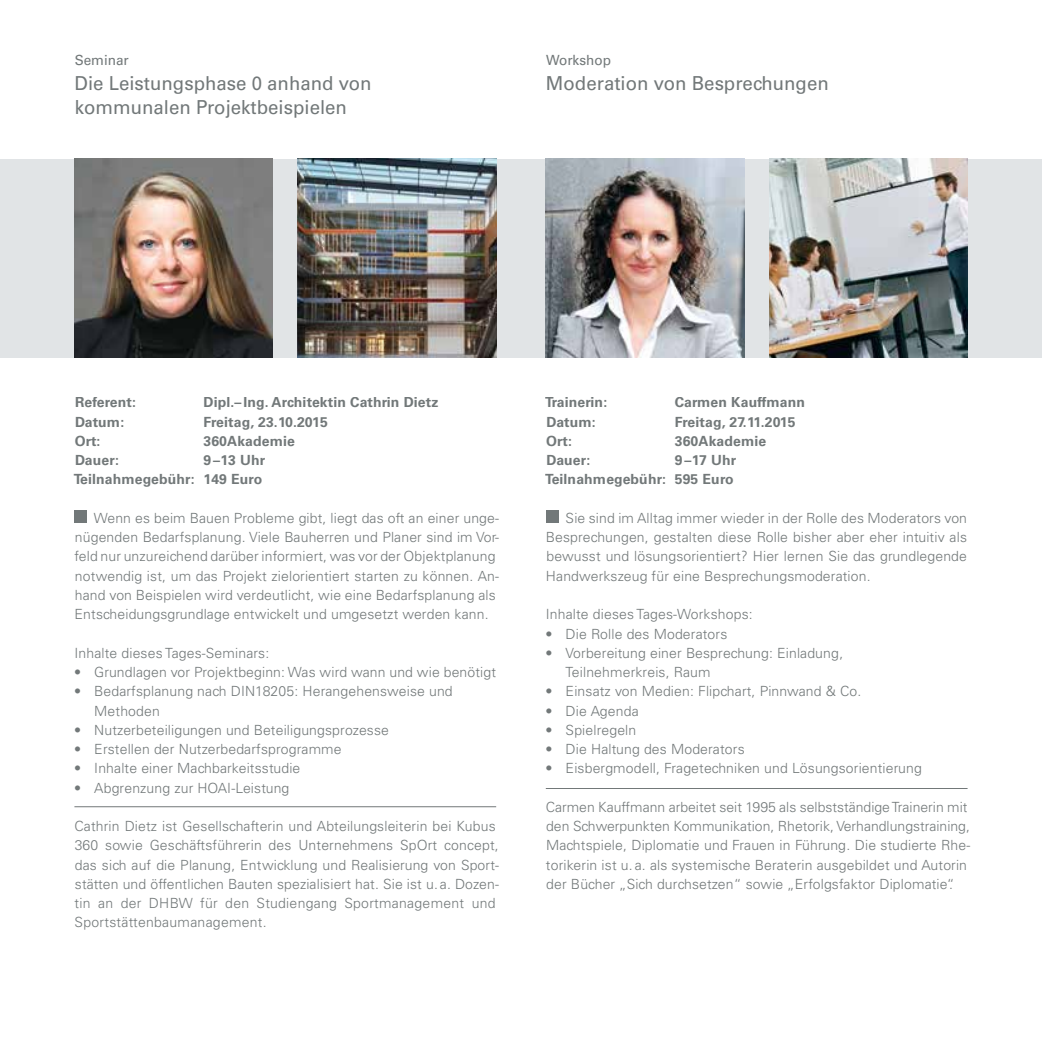
<style>
.page{position:relative;width:1042px;height:1042px;background:#fff}
.page>*{position:absolute;margin:0;border:0;box-sizing:border-box;transform-origin:0 0}
.t1{font:19.25px/24.5px "Univers";color:#727879}
.t2{font:300 14px/19.2px "Univers";letter-spacing:.01em;color:#727879}
.t3{font:700 14px/19.2px "Univers";letter-spacing:.01em;color:#727879;text-align:right}
.t4{font:14px "Univers";color:#727879}
</style>
<div class="page">
<div style="left:0;top:159px;width:1042px;height:198px;background:#e1e4e6"></div>
<div style="left:546px;top:510px;width:12px;height:13px;background:#727879"></div>
<img style="left:546px;top:159px;width:198px;height:198px">
<img style="left:769px;top:159px;width:198px;height:198px">
<div style="left:74px;top:510px;width:13px;height:13px;background:#727879"></div>
<img style="left:74px;top:159px;width:199px;height:198px">
<img style="left:298px;top:159px;width:198px;height:198px">
<hr style="left:74px;top:806px;width:422px;height:1px;background:#727879">
<hr style="left:546px;top:788px;width:421px;height:1px;background:#727879">
<p class="t4" style="left:75px;top:52px;width:56px">Seminar</p>
<h1 class="t1" style="left:75px;top:71px;width:298px">Die Leistungsphase 0 anhand von kommunalen Projektbeispielen</h1>
<p class="t4" style="left:546px;top:52px;width:66px">Workshop</p>
<h1 class="t1" style="left:546px;top:71px;width:284px">Moderation von Besprechungen</h1>
<p class="t3" style="left:75px;top:393px;width:62px">Referent:</p>
<p class="t3" style="left:203px;top:393px;width:236px">Dipl.– Ing. Architektin Cathrin Dietz</p>
<p class="t3" style="left:75px;top:412px;width:51px">Datum:</p>
<p class="t3" style="left:203px;top:412px;width:126px">Freitag, 23.10.2015</p>
<p class="t3" style="left:75px;top:431px;width:27px">Ort:</p>
<p class="t3" style="left:203px;top:431px;width:93px">360Akademie</p>
<p class="t3" style="left:75px;top:451px;width:45px">Dauer:</p>
<p class="t3" style="left:74px;top:451px;width:193px">9 –13 Uhr<br>Teilnahmegebühr: 149 Euro</p>
<p class="t2" style="left:75px;top:508px;width:426px;text-indent:19px">Wenn es beim Bauen Probleme gibt, liegt das oft an einer unge&shy;nügenden Bedarfsplanung. Viele Bauherren und Planer sind im Vor&shy;feld nur unzureichend darüber informiert, was vor der Objektplanung notwendig ist, um das Projekt zielorientiert starten zu können. An&shy;hand von Beispielen wird verdeutlicht, wie eine Bedarfsplanung als Entscheidungsgrundlage entwickelt und umgesetzt werden kann.</p>
<p class="t2" style="left:74px;top:643px;width:196px">Inhalte dieses Tages-Seminars:</p>
<p class="t2" style="left:74px;top:662px;width:423px">• Grundlagen vor Projektbeginn: Was wird wann und wie benötigt</p>
<p class="t2" style="left:94px;top:682px;width:360px;text-indent:-20px">• Bedarfsplanung nach DIN18205: Herangehensweise und<br>Methoden</p>
<p class="t2" style="left:74px;top:720px;width:316px">• Nutzerbeteiligungen und Beteiligungsprozesse</p>
<p class="t2" style="left:74px;top:739px;width:269px">• Erstellen der Nutzerbedarfsprogramme</p>
<p class="t2" style="left:74px;top:759px;width:228px">• Inhalte einer Machbarkeitsstudie</p>
<p class="t2" style="left:74px;top:778px;width:217px">• Abgrenzung zur HOAI-Leistung</p>
<p class="t2" style="left:74px;top:816px;width:426px">Cathrin Dietz ist Gesellschafterin und Abteilungsleiterin bei Kubus 360 sowie Geschäftsführerin des Unternehmens SpOrt concept, das sich auf die Planung, Entwicklung und Realisierung von Sport&shy;stätten und öffentlichen Bauten spezialisiert hat. Sie ist u. a. Dozen&shy;tin an der DHBW für den Studiengang Sportmanagement und Sportstättenbaumanagement.</p>
<p class="t3" style="left:545px;top:393px;width:64px">Trainerin:</p>
<p class="t3" style="left:675px;top:393px;width:132px">Carmen Kauffmann</p>
<p class="t3" style="left:546px;top:412px;width:51px">Datum:</p>
<p class="t3" style="left:675px;top:412px;width:122px">Freitag, 27.11.2015</p>
<p class="t3" style="left:546px;top:431px;width:27px">Ort:</p>
<p class="t3" style="left:675px;top:431px;width:93px">360Akademie</p>
<p class="t3" style="left:546px;top:451px;width:45px">Dauer:</p>
<p class="t3" style="left:545px;top:451px;width:193px">9 –17 Uhr<br>Teilnahmegebühr: 595 Euro</p>
<p class="t2" style="left:546px;top:508px;width:423px;text-align:justify;text-indent:20px">Sie sind im Alltag immer wieder in der Rolle des Moderators von Besprechungen, gestalten diese Rolle bisher aber eher intuitiv als bewusst und lösungsorientiert? Hier lernen Sie das grundlegende Handwerkszeug für eine Besprechungsmoderation.</p>
<p class="t2" style="left:546px;top:605px;width:208px">Inhalte dieses Tages-Workshops:</p>
<p class="t2" style="left:545px;top:624px;width:183px">• Die Rolle des Moderators</p>
<p class="t2" style="left:566px;top:643px;width:279px;text-indent:-20px">• Vorbereitung einer Besprechung: Einladung,<br>Teilnehmerkreis, Raum</p>
<p class="t2" style="left:545px;top:682px;width:317px">• Einsatz von Medien: Flipchart, Pinnwand &amp; Co.</p>
<p class="t2" style="left:545px;top:701px;width:95px">• Die Agenda</p>
<p class="t2" style="left:545px;top:720px;width:92px">• Spielregeln</p>
<p class="t2" style="left:545px;top:739px;width:201px">• Die Haltung des Moderators</p>
<p class="t2" style="left:545px;top:759px;width:378px">• Eisbergmodell, Fragetechniken und Lösungsorientierung</p>
<p class="t2" style="left:546px;top:797px;width:426px">Carmen Kauffmann arbeitet seit 1995 als selbstständige Trainerin mit den Schwerpunkten Kommunikation, Rhetorik, Verhandlungstraining, Machtspiele, Diplomatie und Frauen in Führung. Die studierte Rhe&shy;torikerin ist u. a. als systemische Beraterin ausgebildet und Autorin der Bücher „Sich durchsetzen“ sowie „Erfolgsfaktor Diplomatie“.</p>
</div>
